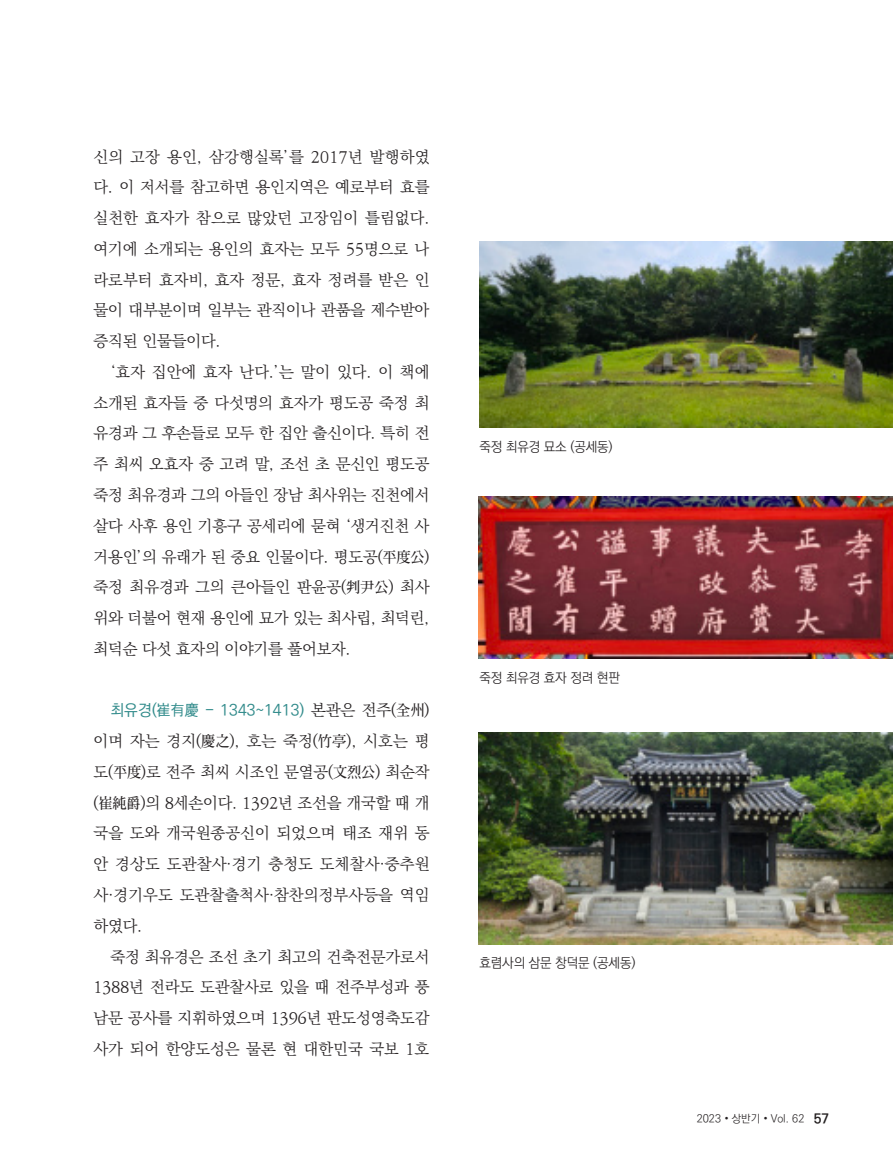
<style>
.page{position:relative;width:893px;height:1170px;background:#fff}
.page>*{position:absolute;margin:0;border:0;box-sizing:border-box;transform-origin:0 0}
.t1{font:300 15.75px/30.8px "Ko Pub World Batang";letter-spacing:-.005em;color:#231f20;text-align:justify}
.t2{font:500 15.75px "Ko Pub World Dotum";color:#338c8c}
.t3{font:300 13.5px "Ko Pub World Dotum";letter-spacing:-.01em;color:#231f20}
.t4{font:300 10.8px "Ko Pub World Dotum";color:#231f20}
.s1{font-family:"Ko Pub World Batang";font-weight:300;color:#231f20}
.s2{font-weight:700;font-size:13.65px}
</style>
<div class="page">
<img style="left:479px;top:241px;width:414px;height:186px">
<img style="left:479px;top:496px;width:414px;height:162px">
<img style="left:479px;top:732px;width:414px;height:212px">
<p class="t1" style="left:94px;top:141px;width:338px">신의 고장 용인, 삼강행실록’를 2017년 발행하였 다. 이 저서를 참고하면 용인지역은 예로부터 효를 실천한 효자가 참으로 많았던 고장임이 틀림없다. 여기에 소개되는 용인의 효자는 모두 55명으로 나 라로부터 효자비, 효자 정문, 효자 정려를 받은 인 물이 대부분이며 일부는 관직이나 관품을 제수받아 증직된 인물들이다.</p>
<p class="t1" style="left:94px;top:357px;width:338px;text-indent:17px">‘효자 집안에 효자 난다.’는 말이 있다. 이 책에 소개된 효자들 중 다섯명의 효자가 평도공 죽정 최 유경과 그 후손들로 모두 한 집안 출신이다. 특히 전 주 최씨 오효자 중 고려 말, 조선 초 문신인 평도공 죽정 최유경과 그의 아들인 장남 최사위는 진천에서 살다 사후 용인 기흥구 공세리에 묻혀 ‘생거진천 사 거용인’의 유래가 된 중요 인물이다. 평도공(平度公) 죽정 최유경과 그의 큰아들인 판윤공(判尹公) 최사 위와 더불어 현재 용인에 묘가 있는 최사립, 최덕린, 최덕순 다섯 효자의 이야기를 풀어보자.</p>
<p class="t2" style="left:111px;top:699px;width:320px">최유경(崔有慶 - 1343~1413) <span class="s1">본관은 전주(全州)</span></p>
<p class="t1" style="left:94px;top:726px;width:338px">이며 자는 경지(慶之), 호는 죽정(竹亭), 시호는 평 도(平度)로 전주 최씨 시조인 문열공(文烈公) 최순작 (崔純爵)의 8세손이다. 1392년 조선을 개국할 때 개 국을 도와 개국원종공신이 되었으며 태조 재위 동 안 경상도 도관찰사·경기 충청도 도체찰사·중추원 사·경기우도 도관찰출척사·참찬의정부사등을 역임 하였다.</p>
<p class="t1" style="left:94px;top:941px;width:337px;text-indent:17px">죽정 최유경은 조선 초기 최고의 건축전문가로서 1388년 전라도 도관찰사로 있을 때 전주부성과 풍 남문 공사를 지휘하였으며 1396년 판도성영축도감 사가 되어 한양도성은 물론 현 대한민국 국보 1호</p>
<p class="t3" style="left:479px;top:437px;width:135px">죽정 최유경 묘소 (공세동)</p>
<p class="t3" style="left:479px;top:668px;width:142px">죽정 최유경 효자 정려 현판</p>
<p class="t3" style="left:479px;top:953px;width:158px">효렴사의 삼문 창덕문 (공세동)</p>
<p class="t4" style="left:697px;top:1110px;width:134px">2023 • 상반기 • Vol. 62 <span class="s2">57</span></p>
</div>
